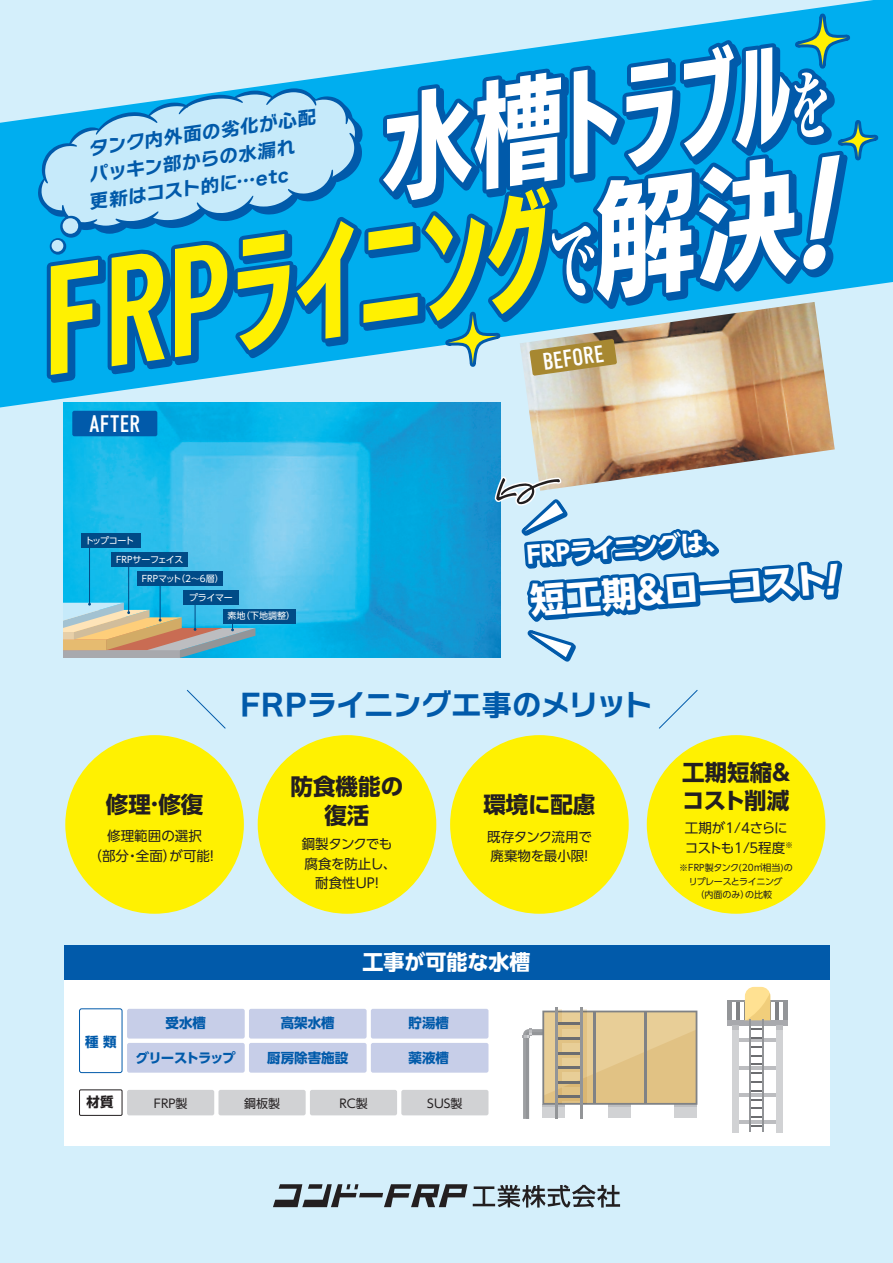
<style>
.page{position:relative;width:893px;height:1263px;background:#d4effb}
.page>*{position:absolute;margin:0;border:0;box-sizing:border-box;transform-origin:0 0}
.t1{font:126.3px "UD Kakugo C80 Pro B";color:#fff101}
.t2{font:113.55px "UD Kakugo C80 Pro B";color:#fff}
.t3{font:700 35.55px "UD Shin Go Pro";color:#fff}
.t4{font:30px "Nitalago Ruika 06";letter-spacing:-.025em;color:#015aaa}
.t5{font:24px "DIN Condensed";letter-spacing:.015em;color:#fff}
.t6{font:700 23.7px "UD Shin Go Pro";color:#fff}
.t7{font:700 22.5px/28.5px "UD Shin Go Pro";color:#231f20;text-align:center}
.t8{font:700 21px "UD Shin Go Pro";color:#fff}
.t9{font:18.75px/26.7px "Nitalago Ruika 06";color:#015aaa}
.t10{font:13.5px/19.5px "UD Shin Go Pro";color:#231f20}
.t11{font:700 13.5px "UD Shin Go Pro";color:#015aaa}
.t12{font:13.5px/19.5px "UD Shin Go Pro";letter-spacing:-.025em;color:#231f20;text-align:center}
.t13{font:13.5px/19.5px "UD Shin Go Pro";letter-spacing:-.035em;color:#231f20}
.t14{font:700 13.5px "UD Shin Go Pro";letter-spacing:-.085em;color:#015aaa}
.t15{font:700 13.5px "UD Shin Go Pro";color:#231f20}
.t16{font:12px "UD Shin Go Pro";color:#231f20}
.t17{font:9px "UD Shin Go Pro";letter-spacing:-.02em;color:#fff}
.t18{font:9px/13.5px "UD Shin Go Pro";letter-spacing:-.025em;color:#231f20;text-align:center}
.s1{font-family:"Hiragino UD Serif Std N W6";font-size:75.75px}
.s2{font-family:"Hiragino UD Serif Std N W6";font-size:88.35px;color:#fff}
.s3{color:#fff}
.s4{font-size:37.8px}
</style>
<div class="page">
<svg style="left:273px;top:1184px;width:194px;height:23px"></svg>
<svg style="left:473px;top:1185px;width:147px;height:23px"></svg>
<div style="left:64px;top:946px;width:765px;height:200px;background:#fff"></div>
<div style="left:64px;top:946px;width:765px;height:34px;background:#015aaa"></div>
<div style="left:65px;top:735px;width:179px;height:179px;background:#fff101;border-radius:50%"></div>
<div style="left:450px;top:735px;width:179px;height:179px;background:#fff101;border-radius:50%"></div>
<div style="left:258px;top:735px;width:178px;height:179px;background:#fff101;border-radius:50%"></div>
<svg style="left:0;top:0;width:893px;height:408px;fill:#00aeef"></svg>
<img style="left:64px;top:429px;width:436px;height:228px">
<img style="left:531px;top:429px;width:304px;height:45px">
<div style="left:72px;top:411px;width:85px;height:25px;background:#015aaa;border-radius:2px"></div>
<svg style="left:38px;top:0;width:844px;height:429px"></svg>
<div style="left:647px;top:735px;width:178px;height:179px;background:#fff101;border-radius:50%"></div>
<svg style="left:186px;top:689px;width:40px;height:40px"></svg>
<svg style="left:493px;top:474px;width:350px;height:305px"></svg>
<svg style="left:60px;top:216px;width:22px;height:22px"></svg>
<div style="left:63px;top:218px;width:15px;height:16px;background:#c6eafa;border-radius:50%"></div>
<svg style="left:50px;top:238px;width:16px;height:17px"></svg>
<div style="left:52px;top:240px;width:11px;height:12px;background:#c6eafa;border-radius:50%"></div>
<hr style="left:89px;top:541px;width:1px;height:63px;background:#004b87">
<hr style="left:128px;top:559px;width:1px;height:54px;background:#004b87">
<hr style="left:160px;top:577px;width:1px;height:43px;background:#004b87">
<svg style="left:63px;top:603px;width:193px;height:54px;background:#97b2ad"></svg>
<div style="left:81px;top:534px;width:59px;height:14px;background:#004b87"></div>
<div style="left:111px;top:553px;width:77px;height:14px;background:#004b87"></div>
<div style="left:137px;top:572px;width:85px;height:14px;background:#004b87"></div>
<div style="left:183px;top:590px;width:56px;height:14px;background:#004b87"></div>
<div style="left:224px;top:609px;width:72px;height:14px;background:#004b87"></div>
<div style="left:557px;top:1009px;width:5px;height:94px;background:#f8f0e0"></div>
<hr style="left:555px;top:1007px;width:3px;height:111px;background:#939598">
<hr style="left:580px;top:1007px;width:2px;height:111px;background:#939598">
<svg style="left:523px;top:1010px;width:174px;height:109px"></svg>
<hr style="left:737px;top:1039px;width:41px;height:3px;background:#bcbdc0">
<hr style="left:737px;top:1066px;width:41px;height:3px;background:#bcbdc0">
<hr style="left:737px;top:1093px;width:41px;height:4px;background:#bcbdc0">
<hr style="left:737px;top:1121px;width:41px;height:3px;background:#bcbdc0">
<div style="left:732px;top:1026px;width:7px;height:106px;background:#d1d2d4"></div>
<div style="left:777px;top:1026px;width:6px;height:106px;background:#d1d2d4"></div>
<div style="left:727px;top:1020px;width:61px;height:6px;background:#a8a9ad"></div>
<hr style="left:727px;top:1001px;width:61px;height:1px;background:#939598">
<hr style="left:727px;top:1002px;width:4px;height:18px;background:#939598">
<hr style="left:736px;top:1002px;width:3px;height:18px;background:#808285">
<hr style="left:744px;top:1002px;width:3px;height:18px;background:#808285">
<hr style="left:768px;top:1002px;width:3px;height:18px;background:#808285">
<hr style="left:776px;top:1002px;width:3px;height:18px;background:#808285">
<hr style="left:784px;top:1002px;width:4px;height:18px;background:#939598">
<svg style="left:745px;top:987px;width:25px;height:33px"></svg>
<svg style="left:732px;top:1026px;width:7px;height:4px"></svg>
<svg style="left:777px;top:1026px;width:6px;height:4px"></svg>
<svg style="left:750px;top:1028px;width:13px;height:2px"></svg>
<svg style="left:750px;top:1037px;width:13px;height:2px"></svg>
<svg style="left:750px;top:1046px;width:13px;height:1px"></svg>
<svg style="left:750px;top:1055px;width:13px;height:1px"></svg>
<svg style="left:750px;top:1072px;width:13px;height:2px"></svg>
<svg style="left:750px;top:1081px;width:13px;height:2px"></svg>
<svg style="left:750px;top:1090px;width:13px;height:1px"></svg>
<svg style="left:750px;top:1099px;width:13px;height:1px"></svg>
<svg style="left:750px;top:1108px;width:13px;height:1px"></svg>
<svg style="left:750px;top:1116px;width:13px;height:2px"></svg>
<svg style="left:750px;top:1125px;width:13px;height:2px"></svg>
<svg style="left:750px;top:1064px;width:13px;height:1px"></svg>
<hr style="left:749px;top:1020px;width:1px;height:112px;background:#939598">
<hr style="left:763px;top:1020px;width:1px;height:112px;background:#939598">
<div style="left:127px;top:1043px;width:118px;height:30px;background:#c7cee8;border-radius:2px"></div>
<div style="left:249px;top:1043px;width:118px;height:30px;background:#c7cee8;border-radius:2px"></div>
<div style="left:371px;top:1043px;width:117px;height:30px;background:#c7cee8;border-radius:2px"></div>
<div style="left:127px;top:1009px;width:118px;height:29px;background:#c7cee8;border-radius:2px"></div>
<div style="left:79px;top:1008px;width:43px;height:65px;border:1px solid #015aaa;border-radius:2px"></div>
<div style="left:79px;top:1089px;width:43px;height:27px;border:1px solid #231f20"></div>
<div style="left:249px;top:1009px;width:118px;height:29px;background:#c7cee8;border-radius:2px"></div>
<div style="left:371px;top:1009px;width:117px;height:29px;background:#c7cee8;border-radius:2px"></div>
<div style="left:127px;top:1090px;width:87px;height:25px;background:#d1d2d4;border-radius:2px"></div>
<div style="left:218px;top:1090px;width:88px;height:25px;background:#d1d2d4;border-radius:2px"></div>
<div style="left:310px;top:1090px;width:87px;height:25px;background:#d1d2d4;border-radius:2px"></div>
<div style="left:401px;top:1090px;width:87px;height:25px;background:#d1d2d4;border-radius:2px"></div>
<h2 class="t2" style="left:364px;top:64px;width:453px;rotate:-8deg">水槽ﾄﾗブﾙ<span class="s1">を</span></h2>
<h3 class="t9" style="left:79px;top:136px;width:238px;text-indent:7px;rotate:-8deg">タンク内外面の劣化が心配パッキン部からの水漏れ<br>更新はコスト的に…etc</h3>
<h1 class="t1" style="left:20px;top:226px;width:896px;rotate:-8deg">FRPﾗｲﾆﾝグ<span class="s2">で</span><span class="s3">解決!</span></h1>
<h3 class="t5" style="left:541px;top:349px;width:63px;rotate:-8deg">BEFORE</h3>
<h3 class="t5" style="left:90px;top:410px;width:52px">AFTER</h3>
<p class="t17" style="left:85px;top:533px;width:51px">トップコート</p>
<p class="t17" style="left:116px;top:552px;width:69px">FRPサーフェイス</p>
<p class="t17" style="left:142px;top:571px;width:84px">FRPマット（2～6層）</p>
<p class="t17" style="left:189px;top:590px;width:45px">プライマー</p>
<p class="t17" style="left:228px;top:609px;width:69px">素地（下地調整）</p>
<h3 class="t6" style="left:525px;top:536px;width:203px;rotate:-4deg">FRPライニングは、</h3>
<h3 class="t3" style="left:528px;top:571px;width:335px;rotate:-4deg">短工期&amp;ローコスト<span class="s4">!</span></h3>
<h3 class="t7" style="left:106px;top:790px;width:99px">修理·修復</h3>
<h3 class="t10" style="left:89px;top:826px;width:132px;text-align:center">修理範囲の選択<br>（部分・全面）が可能！</h3>
<h3 class="t4" style="left:240px;top:689px;width:415px">FRPライニング工事のメリット</h3>
<h3 class="t7" style="left:291px;top:772px;width:114px">防食機能の復活</h3>
<h3 class="t12" style="left:302px;top:834px;width:96px">鋼製タンクでも腐食を防止し、耐食性UP！</h3>
<h3 class="t7" style="left:483px;top:790px;width:113px">環境に配慮</h3>
<h3 class="t10" style="left:487px;top:826px;width:107px">既存タンク流用で廃棄物を最小限！</h3>
<h3 class="t8" style="left:362px;top:945px;width:169px">工事が可能な水槽</h3>
<h3 class="t11" style="left:85px;top:1030px;width:33px">種 類</h3>
<h3 class="t11" style="left:166px;top:1012px;width:42px">受水槽</h3>
<h3 class="t11" style="left:281px;top:1012px;width:55px">高架水槽</h3>
<h3 class="t11" style="left:409px;top:1012px;width:42px">貯湯槽</h3>
<h3 class="t14" style="left:136px;top:1046px;width:101px">グリーストラップ</h3>
<h3 class="t11" style="left:267px;top:1046px;width:82px">厨房除害施設</h3>
<h3 class="t11" style="left:409px;top:1046px;width:42px">薬液槽</h3>
<h3 class="t15" style="left:87px;top:1091px;width:28px">材質</h3>
<h3 class="t16" style="left:154px;top:1093px;width:35px">FRP製</h3>
<h3 class="t16" style="left:244px;top:1093px;width:37px">鋼板製</h3>
<h3 class="t16" style="left:339px;top:1093px;width:30px">RC製</h3>
<h3 class="t16" style="left:427px;top:1093px;width:37px">SUS製</h3>
<h3 class="t7" style="left:682px;top:757px;width:109px;text-align:left">工期短縮&amp;コスト削減</h3>
<h3 class="t13" style="left:685px;top:818px;width:110px">工期が1/4さらにコストも1/５程度<sup>※</sup></h3>
<p class="t18" style="left:679px;top:861px;width:115px">※FRP製タンク(20㎥相当)のリプレースとライニング<br>（内面のみ）の比較</p>
</div>
